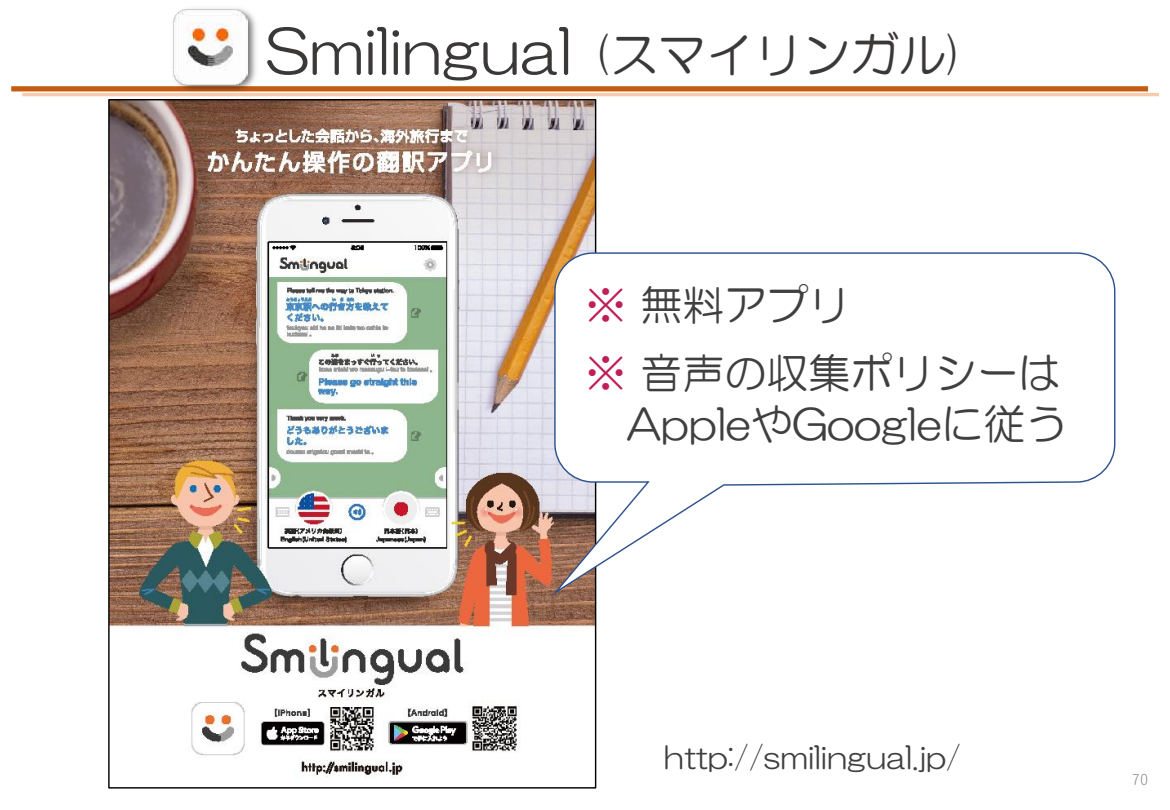
<style>
.page{position:relative;width:1170px;height:810px;background:#fff}
.page>*{position:absolute;margin:0;border:0;box-sizing:border-box;transform-origin:0 0}
.t1{font:60px "HG Maru Gothic MPRO";color:#3b3838}
.t2{font:42px/68.4px "HG Maru Gothic MPRO";color:#3f3f3f}
.t3{font:30px "HG Maru Gothic MPRO";color:#3f3f3f}
.t4{font:14.55px "Yu Gothic";color:#929292}
.s1{font-size:48px}
.s2{color:#bf1e56}
</style>
<div class="page">
<div style="left:11px;top:86px;width:1137px;height:5px;background:#c55a11"></div>
<hr style="left:22px;top:93px;width:1137px;height:3px;background:#f8cbad">
<img style="left:167px;top:8px;width:92px;height:85px">
<img style="left:173px;top:10px;width:75px;height:74px">
<img style="left:110px;top:101px;width:484px;height:677px">
<svg style="left:549px;top:252px;width:567px;height:346px"></svg>
<h1 class="t1" style="left:266px;top:21px;width:699px">Smilingual <span class="s1">(スマイリンガル)</span></h1>
<p class="t2" style="left:585px;top:270px;width:477px"><span class="s2">※</span> 無料アプリ<br><span class="s2">※</span> 音声の収集ポリシーは</p>
<p class="t2" style="left:627px;top:389px;width:442px">AppleやGoogleに従う</p>
<p class="t3" style="left:664px;top:742px;width:299px">http://smilingual.jp/</p>
<p class="t4" style="left:1132px;top:766px;width:18px">70</p>
</div>
